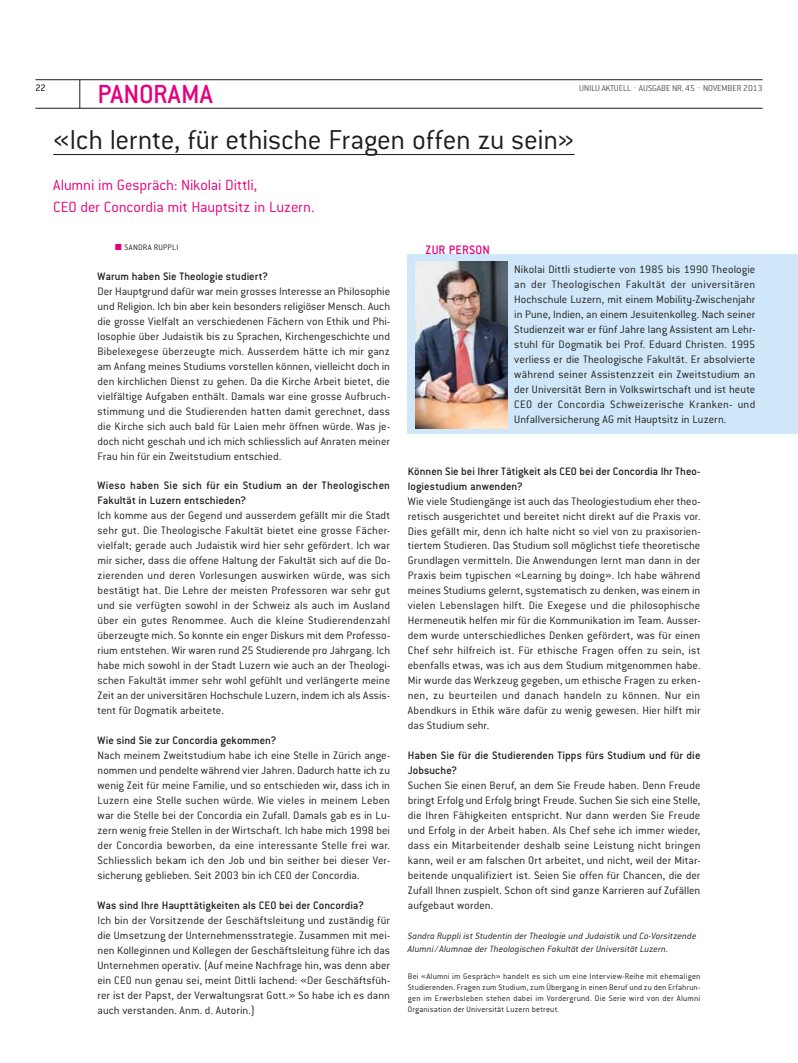
<style>
.page{position:relative;width:798px;height:1063px;background:#fff}
.page>*{position:absolute;margin:0;border:0;box-sizing:border-box;transform-origin:0 0}
.t1{font:300 30px "Conduit ITC Std";letter-spacing:-.01em;color:#1d1d1b}
.t2{font:500 28.75px "Conduit ITC Std";letter-spacing:.005em;color:#e6007d}
.t3{font:300 16.25px/22.5px "Conduit ITC Std";letter-spacing:-.01em;color:#e6007d}
.t4{font:500 13.5px "Conduit ITC Std";color:#e6007d}
.t5{font:300 11.88px/15px "Conduit ITC Std";letter-spacing:.005em;color:#1d1d1b;text-align:justify}
.t6{font:500 11.88px/15px "Conduit ITC Std";letter-spacing:.005em;color:#1d1d1b}
.t7{font:italic 300 10px/13.8px "Conduit ITC Std";letter-spacing:.01em;color:#1d1d1b}
.t8{font:200 10px "Conduit ITC Std";color:#1d1d1b}
.t9{font:200 9.38px "Conduit ITC Std";color:#1d1d1b}
.t10{font:300 8.75px/11px "Conduit ITC Std";letter-spacing:.02em;color:#1d1d1b;text-align:justify}
.s1{color:#e6007d}
</style>
<div class="page">
<hr style="left:35px;top:80px;width:727px;height:1px;background:#1d1d1b">
<hr style="left:35px;top:108px;width:727px;height:1px;background:#1d1d1b">
<svg style="left:80px;top:80px;width:1px;height:28px"></svg>
<hr style="left:53px;top:154px;width:521px;height:1px;background:#1d1d1b">
<div style="left:407px;top:255px;width:390px;height:179px;background:#cfe7f9"></div>
<img style="left:416px;top:262px;width:91px;height:166px">
<h2 class="t2" style="left:97px;top:77px;width:117px">PANORAMA</h2>
<h1 class="t1" style="left:53px;top:121px;width:522px">«Ich lernte, für ethische Fragen offen zu sein»</h1>
<h3 class="t3" style="left:53px;top:173px;width:262px">Alumni im Gespräch: Nikolai Dittli,<br>CEO der Concordia mit Hauptsitz in Luzern.</h3>
<p class="t10" style="left:115px;top:241px;width:20px"><span class="s1">■</span> Sandra</p>
<p class="t10" style="left:154px;top:241px;width:10px">Ruppli</p>
<p class="t6" style="left:97px;top:268px;width:172px">Warum haben Sie Theologie studiert?</p>
<p class="t5" style="left:97px;top:283px;width:294px">Der Hauptgrund dafür war mein grosses Interesse an Philosophie und Religion. Ich bin aber kein besonders religiöser Mensch. Auch die grosse Vielfalt an verschiedenen Fächern von Ethik und Phi&shy;losophie über Judaistik bis zu Sprachen, Kirchengeschichte und Bibelexegese überzeugte mich. Ausserdem hätte ich mir ganz am Anfang meines Studiums vorstellen können, vielleicht doch in den kirchlichen Dienst zu gehen. Da die Kirche Arbeit bietet, die vielfältige Aufgaben enthält. Damals war eine grosse Aufbruch&shy;stimmung und die Studierenden hatten damit gerechnet, dass die Kirche sich auch bald für Laien mehr öffnen würde. Was je&shy;doch nicht geschah und ich mich schliesslich auf Anraten meiner Frau hin für ein Zweitstudium entschied.</p>
<p class="t6" style="left:97px;top:478px;width:294px">Wieso haben Sie sich für ein Studium an der Theologischen<br>Fakultät in Luzern entschieden?</p>
<p class="t5" style="left:97px;top:508px;width:294px">Ich komme aus der Gegend und ausserdem gefällt mir die Stadt sehr gut. Die Theologische Fakultät bietet eine grosse Fächer&shy;vielfalt; gerade auch Judaistik wird hier sehr gefördert. Ich war mir sicher, dass die offene Haltung der Fakultät sich auf die Do&shy;zierenden und deren Vorlesungen auswirken würde, was sich bestätigt hat. Die Lehre der meisten Professoren war sehr gut und sie verfügten sowohl in der Schweiz als auch im Ausland über ein gutes Renommee. Auch die kleine Studierendenzahl überzeugte mich. So konnte ein enger Diskurs mit dem Professo&shy;rium entstehen. Wir waren rund 25 Studierende pro Jahrgang. Ich habe mich sowohl in der Stadt Luzern wie auch an der Theologi&shy;schen Fakultät immer sehr wohl gefühlt und verlängerte meine Zeit an der universitären Hochschule Luzern, indem ich als Assis&shy;tent für Dogmatik arbeitete.</p>
<p class="t6" style="left:97px;top:732px;width:180px">Wie sind Sie zur Concordia gekommen?</p>
<p class="t5" style="left:97px;top:747px;width:294px">Nach meinem Zweitstudium habe ich eine Stelle in Zürich ange&shy;nommen und pendelte während vier Jahren. Dadurch hatte ich zu wenig Zeit für meine Familie, und so entschieden wir, dass ich in Luzern eine Stelle suchen würde. Wie vieles in meinem Leben war die Stelle bei der Concordia ein Zufall. Damals gab es in Lu&shy;zern wenig freie Stellen in der Wirtschaft. Ich habe mich 1998 bei der Concordia beworben, da eine interessante Stelle frei war.<br>Schliesslich bekam ich den Job und bin seither bei dieser Ver&shy;sicherung geblieben. Seit 2003 bin ich CEO der Concordia.</p>
<p class="t6" style="left:97px;top:897px;width:268px">Was sind Ihre Haupttätigkeiten als CEO bei der Concordia?</p>
<p class="t5" style="left:97px;top:912px;width:294px">Ich bin der Vorsitzende der Geschäftsleitung und zuständig für die Umsetzung der Unternehmensstrategie. Zusammen mit mei&shy;nen Kolleginnen und Kollegen der Geschäftsleitung führe ich das Unternehmen operativ. (Auf meine Nachfrage hin, was denn aber ein CEO nun genau sei, meint Dittli lachend: «Der Geschäftsfüh&shy;rer ist der Papst, der Verwaltungsrat Gott.» So habe ich es dann auch verstanden. Anm. d. Autorin.)</p>
<p class="t8" style="left:35px;top:82px;width:12px">22</p>
<p class="t9" style="left:579px;top:82px;width:185px">UNILU AKTUELL <span class="s1">·</span> AUSGABE NR. 45 <span class="s1">·</span> NOVEMBER 2013</p>
<p class="t4" style="left:425px;top:242px;width:38px">Zur Person</p>
<p class="t5" style="left:514px;top:262px;width:242px">Nikolai Dittli studierte von 1985 bis 1990 Theologie an der Theologischen Fakultät der universitären Hochschule Luzern, mit einem Mobility-Zwischenjahr in Pune, Indien, an einem Jesuitenkolleg. Nach seiner Studienzeit war er fünf Jahre lang Assistent am Lehr&shy;stuhl für Dogmatik bei Prof. Eduard Christen. 1995 verliess er die Theologische Fakultät. Er absolvierte während seiner Assistenzzeit ein Zweitstudium an der Universität Bern in Volkswirtschaft und ist heute CEO der Concordia Schweizerische Kranken- und Unfallversicherung AG mit Hauptsitz in Luzern.</p>
<p class="t6" style="left:407px;top:463px;width:294px">Können Sie bei Ihrer Tätigkeit als CEO bei der Concordia Ihr Theo&shy;logiestudium anwenden?</p>
<p class="t5" style="left:407px;top:493px;width:294px">Wie viele Studiengänge ist auch das Theologiestudium eher theo&shy;retisch ausgerichtet und bereitet nicht direkt auf die Praxis vor.<br>Dies gefällt mir, denn ich halte nicht so viel von zu praxisorien&shy;tiertem Studieren. Das Studium soll möglichst tiefe theoretische Grundlagen vermitteln. Die Anwendungen lernt man dann in der Praxis beim typischen «Learning by doing». Ich habe während meines Studiums gelernt, systematisch zu denken, was einem in vielen Lebenslagen hilft. Die Exegese und die philosophische Hermeneutik helfen mir für die Kommunikation im Team. Ausser&shy;dem wurde unterschiedliches Denken gefördert, was für einen Chef sehr hilfreich ist. Für ethische Fragen offen zu sein, ist ebenfalls etwas, was ich aus dem Studium mitgenommen habe.<br>Mir wurde das Werkzeug gegeben, um ethische Fragen zu erken&shy;nen, zu beurteilen und danach handeln zu können. Nur ein Abendkurs in Ethik wäre dafür zu wenig gewesen. Hier hilft mir das Studium sehr.</p>
<p class="t6" style="left:407px;top:748px;width:294px">Haben Sie für die Studierenden Tipps fürs Studium und für die<br>Jobsuche?</p>
<p class="t5" style="left:407px;top:778px;width:294px">Suchen Sie einen Beruf, an dem Sie Freude haben. Denn Freude bringt Erfolg und Erfolg bringt Freude. Suchen Sie sich eine Stelle, die Ihren Fähigkeiten entspricht. Nur dann werden Sie Freude und Erfolg in der Arbeit haben. Als Chef sehe ich immer wieder, dass ein Mitarbeitender deshalb seine Leistung nicht bringen kann, weil er am falschen Ort arbeitet, und nicht, weil der Mitar&shy;beitende unqualifiziert ist. Seien Sie offen für Chancen, die der Zufall Ihnen zuspielt. Schon oft sind ganze Karrieren auf Zufällen aufgebaut worden.</p>
<p class="t7" style="left:407px;top:928px;width:290px">Sandra Ruppli ist Studentin der Theologie und Judaistik und Co-Vorsitzende<br>Alumni/ Alumnae der Theologischen Fakultät der Universität Luzern.</p>
<p class="t10" style="left:407px;top:971px;width:294px">Bei «Alumni im Gespräch» handelt es sich um eine Interview-Reihe mit ehemaligen Studierenden. Fragen zum Studium, zum Übergang in einen Beruf und zu den Erfahrun&shy;gen im Erwerbsleben stehen dabei im Vordergrund. Die Serie wird von der Alumni Organisation der Universität Luzern betreut.</p>
</div>
